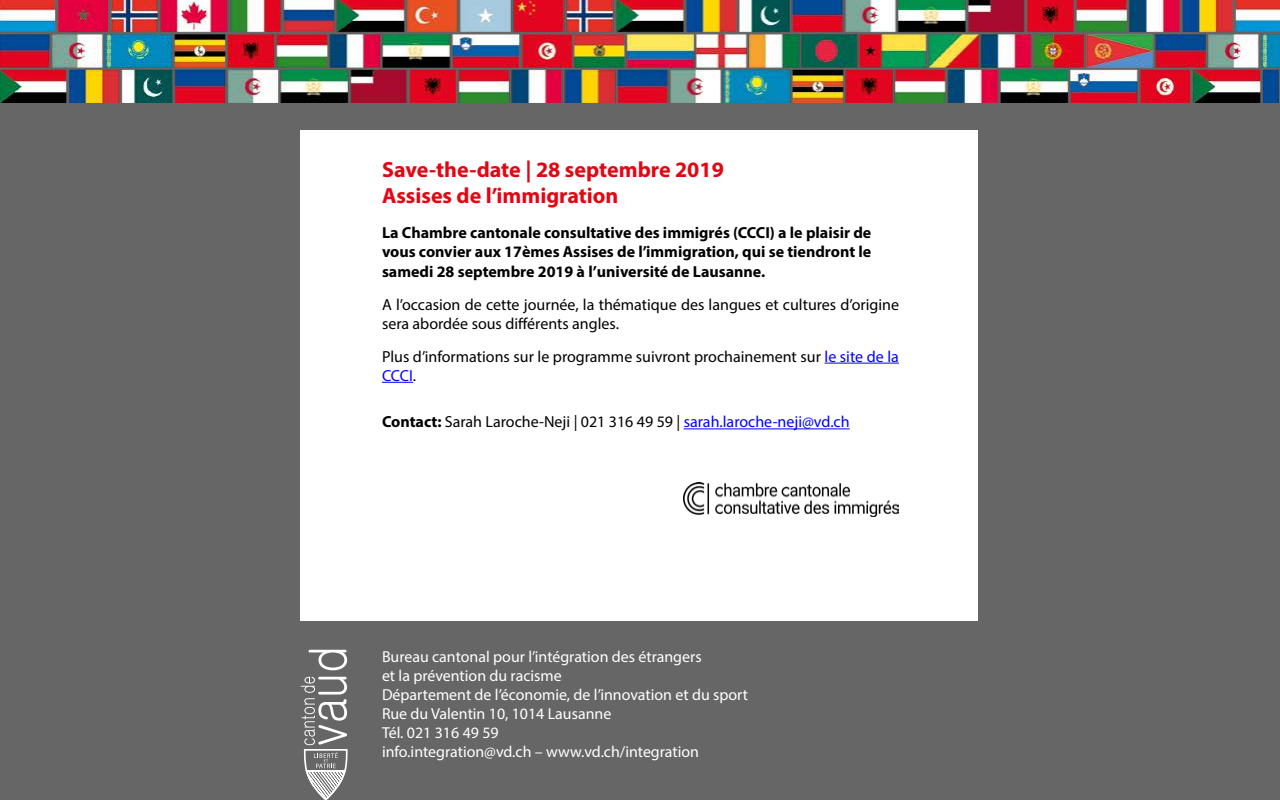
<style>
.page{position:relative;width:1280px;height:800px;background:#666}
.page>*{position:absolute;margin:0;border:0;box-sizing:border-box;transform-origin:0 0}
.t1{font:700 22px/26.4px "Myriad Pro";color:#e30613}
.t2{font:16px/19.2px "Myriad Pro";color:#000}
.t3{font:700 16px/19.2px "Myriad Pro";color:#000;text-align:justify}
.t4{font:15.9px/19.1px "Myriad Pro";color:#fff}
.s1{color:#00f}
.s2{font-weight:700}
</style>
<div class="page">
<div style="left:301px;top:130px;width:677px;height:491px;background:#fff"></div>
<svg style="left:309px;top:650px;width:38px;height:20px"></svg>
<svg style="left:301px;top:677px;width:47px;height:123px"></svg>
<img style="left:0;top:0;width:1280px;height:103px">
<hr style="left:825px;top:363px;width:74px;height:1px;background:#00f">
<hr style="left:382px;top:382px;width:31px;height:1px;background:#00f">
<hr style="left:684px;top:428px;width:166px;height:1px;background:#00f">
<img style="left:683px;top:483px;width:216px;height:33px">
<h1 class="t1" style="left:382px;top:155px;width:343px">Save-the-date | 28 septembre 2019<br>Assises de l’immigration</h1>
<p class="t3" style="left:382px;top:223px;width:491px">La Chambre cantonale consultative des immigrés (CCCI) a le plaisir de vous convier aux 17èmes Assises de l’immigration, qui se tiendront le samedi 28 septembre 2019 à l’université de Lausanne.</p>
<p class="t2" style="left:382px;top:295px;width:519px">A l’occasion de cette journée, la thématique des langues et cultures d’origine sera abordée sous différents angles.</p>
<p class="t2" style="left:382px;top:346px;width:518px">Plus d’informations sur le programme suivront prochainement sur <span class="s1">le site de la<br>CCCI</span>.</p>
<p class="t2" style="left:382px;top:412px;width:469px"><span class="s2">Contact:</span> Sarah Laroche-Neji | 021 316 49 59 | <span class="s1">sarah.laroche-neji@vd.ch</span></p>
<p class="t4" style="left:382px;top:647px;width:368px">Bureau cantonal pour l’intégration des étrangers<br>et la prévention du racisme<br>Département de l’économie, de l’innovation et du sport Rue du Valentin 10, 1014 Lausanne<br>Tél. 021 316 49 59<br>info.integration@vd.ch – www.vd.ch/integration</p>
</div>
